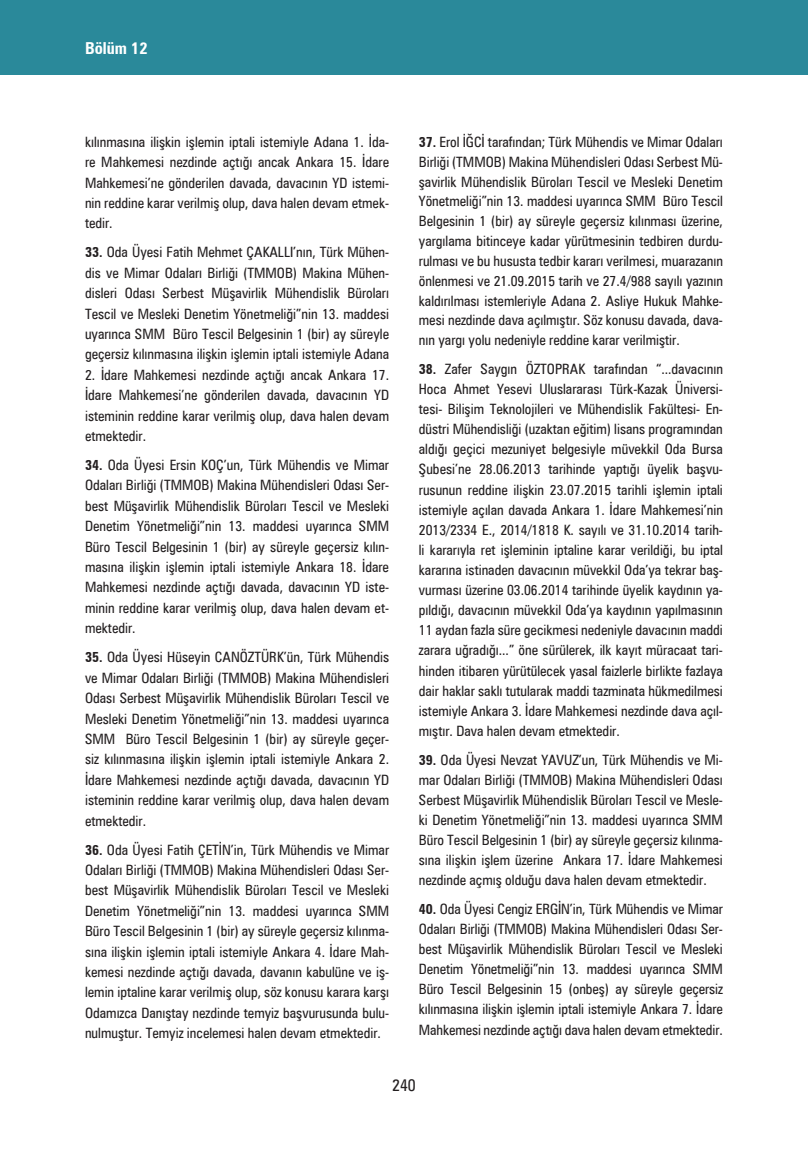
<style>
.page{position:relative;width:808px;height:1149px;background:#fff}
.page>*{position:absolute;margin:0;border:0;box-sizing:border-box;transform-origin:0 0}
.t1{font:700 condensed 16.5px "Zurich BT";color:#fff}
.t2{font:condensed 16.5px "Zurich BT";color:#231f20}
.calismarap_metin{font:condensed 14.25px/20.4px "Zurich BT";color:#231f20;text-align:justify}
.s1{font-weight:700}
</style>
<div class="page">
<div style="left:0;top:0;width:808px;height:75px;background:#2a899a"></div>
<p class="t1" style="left:85px;top:38px;width:64px">Bölüm 12</p>
<p class="calismarap_metin" style="left:85px;top:132px;width:306px">kılınmasına ilişkin işlemin iptali istemiyle Adana 1. İda&shy;re Mahkemesi nezdinde açtığı ancak Ankara 15. İdare Mahkemesi’ne gönderilen davada, davacının YD istemi&shy;nin reddine karar verilmiş olup, dava halen devam etmek&shy;tedir.</p>
<p class="calismarap_metin" style="left:85px;top:242px;width:306px"><span class="s1">33.</span> Oda Üyesi Fatih Mehmet ÇAKALLI’nın, Türk Mühen&shy;dis ve Mimar Odaları Birliği (TMMOB) Makina Mühen&shy;disleri Odası Serbest Müşavirlik Mühendislik Büroları Tescil ve Mesleki Denetim Yönetmeliği”nin 13. maddesi uyarınca SMM Büro Tescil Belgesinin 1 (bir) ay süreyle geçersiz kılınmasına ilişkin işlemin iptali istemiyle Adana</p>
<p class="calismarap_metin" style="left:85px;top:364px;width:306px">2. İdare Mahkemesi nezdinde açtığı ancak Ankara 17.<br>İdare Mahkemesi’ne gönderilen davada, davacının YD isteminin reddine karar verilmiş olup, dava halen devam etmektedir.</p>
<p class="calismarap_metin" style="left:85px;top:454px;width:306px"><span class="s1">34.</span> Oda Üyesi Ersin KOÇ’un, Türk Mühendis ve Mimar Odaları Birliği (TMMOB) Makina Mühendisleri Odası Ser&shy;best Müşavirlik Mühendislik Büroları Tescil ve Mesleki Denetim Yönetmeliği”nin 13. maddesi uyarınca SMM Büro Tescil Belgesinin 1 (bir) ay süreyle geçersiz kılın&shy;masına ilişkin işlemin iptali istemiyle Ankara 18. İdare Mahkemesi nezdinde açtığı davada, davacının YD iste&shy;minin reddine karar verilmiş olup, dava halen devam et&shy;mektedir.</p>
<p class="calismarap_metin" style="left:85px;top:646px;width:306px"><span class="s1">35.</span> Oda Üyesi Hüseyin CANÖZTÜRK’ün, Türk Mühendis ve Mimar Odaları Birliği (TMMOB) Makina Mühendisleri Odası Serbest Müşavirlik Mühendislik Büroları Tescil ve Mesleki Denetim Yönetmeliği”nin 13. maddesi uyarınca SMM Büro Tescil Belgesinin 1 (bir) ay süreyle geçer&shy;siz kılınmasına ilişkin işlemin iptali istemiyle Ankara 2.<br>İdare Mahkemesi nezdinde açtığı davada, davacının YD isteminin reddine karar verilmiş olup, dava halen devam etmektedir.</p>
<p class="calismarap_metin" style="left:85px;top:838px;width:306px"><span class="s1">36.</span> Oda Üyesi Fatih ÇETİN’in, Türk Mühendis ve Mimar Odaları Birliği (TMMOB) Makina Mühendisleri Odası Ser&shy;best Müşavirlik Mühendislik Büroları Tescil ve Mesleki Denetim Yönetmeliği”nin 13. maddesi uyarınca SMM Büro Tescil Belgesinin 1 (bir) ay süreyle geçersiz kılınma&shy;sına ilişkin işlemin iptali istemiyle Ankara 4. İdare Mah&shy;kemesi nezdinde açtığı davada, davanın kabulüne ve iş&shy;lemin iptaline karar verilmiş olup, söz konusu karara karşı Odamızca Danıştay nezdinde temyiz başvurusunda bulu&shy;nulmuştur. Temyiz incelemesi halen devam etmektedir.</p>
<p class="calismarap_metin" style="left:419px;top:132px;width:306px;line-height:19.8px"><span class="s1">37.</span> Erol İĞCİ tarafından; Türk Mühendis ve Mimar Odaları Birliği (TMMOB) Makina Mühendisleri Odası Serbest Mü&shy;şavirlik Mühendislik Büroları Tescil ve Mesleki Denetim Yönetmeliği”nin 13. maddesi uyarınca SMM Büro Tescil Belgesinin 1 (bir) ay süreyle geçersiz kılınması üzerine, yargılama bitinceye kadar yürütmesinin tedbiren durdu&shy;rulması ve bu hususta tedbir kararı verilmesi, muarazanın önlenmesi ve 21.09.2015 tarih ve 27.4/988 sayılı yazının kaldırılması istemleriyle Adana 2. Asliye Hukuk Mahke&shy;mesi nezdinde dava açılmıştır. Söz konusu davada, dava&shy;nın yargı yolu nedeniyle reddine karar verilmiştir.</p>
<p class="calismarap_metin" style="left:419px;top:358px;width:306px"><span class="s1">38.</span> Zafer Saygın ÖZTOPRAK tarafından “...davacının Hoca Ahmet Yesevi Uluslararası Türk-Kazak Üniversi&shy;tesi- Bilişim Teknolojileri ve Mühendislik Fakültesi- En&shy;düstri Mühendisliği (uzaktan eğitim) lisans programından aldığı geçici mezuniyet belgesiyle müvekkil Oda Bursa Şubesi’ne 28.06.2013 tarihinde yaptığı üyelik başvu&shy;rusunun reddine ilişkin 23.07.2015 tarihli işlemin iptali istemiyle açılan davada Ankara 1. İdare Mahkemesi’nin 2013/2334 E., 2014/1818 K. sayılı ve 31.10.2014 tarih&shy;li kararıyla ret işleminin iptaline karar verildiği, bu iptal kararına istinaden davacının müvekkil Oda’ya tekrar baş&shy;vurması üzerine 03.06.2014 tarihinde üyelik kaydının ya&shy;pıldığı, davacının müvekkil Oda’ya kaydının yapılmasının 11 aydan fazla süre gecikmesi nedeniyle davacının maddi zarara uğradığı...” öne sürülerek, ilk kayıt müracaat tari&shy;hinden itibaren yürütülecek yasal faizlerle birlikte fazlaya dair haklar saklı tutularak maddi tazminata hükmedilmesi istemiyle Ankara 3. İdare Mahkemesi nezdinde dava açıl&shy;mıştır. Dava halen devam etmektedir.</p>
<p class="calismarap_metin" style="left:419px;top:749px;width:306px"><span class="s1">39.</span> Oda Üyesi Nevzat YAVUZ’un, Türk Mühendis ve Mi&shy;mar Odaları Birliği (TMMOB) Makina Mühendisleri Odası Serbest Müşavirlik Mühendislik Büroları Tescil ve Mesle&shy;ki Denetim Yönetmeliği”nin 13. maddesi uyarınca SMM Büro Tescil Belgesinin 1 (bir) ay süreyle geçersiz kılınma&shy;sına ilişkin işlem üzerine Ankara 17. İdare Mahkemesi nezdinde açmış olduğu dava halen devam etmektedir.</p>
<p class="calismarap_metin" style="left:419px;top:898px;width:306px"><span class="s1">40.</span> Oda Üyesi Cengiz ERGİN’in, Türk Mühendis ve Mimar Odaları Birliği (TMMOB) Makina Mühendisleri Odası Ser&shy;best Müşavirlik Mühendislik Büroları Tescil ve Mesleki Denetim Yönetmeliği”nin 13. maddesi uyarınca SMM Büro Tescil Belgesinin 15 (onbeş) ay süreyle geçersiz kılınmasına ilişkin işlemin iptali istemiyle Ankara 7. İdare Mahkemesi nezdinde açtığı dava halen devam etmektedir.</p>
<p class="t2" style="left:392px;top:1075px;width:25px">240</p>
</div>
